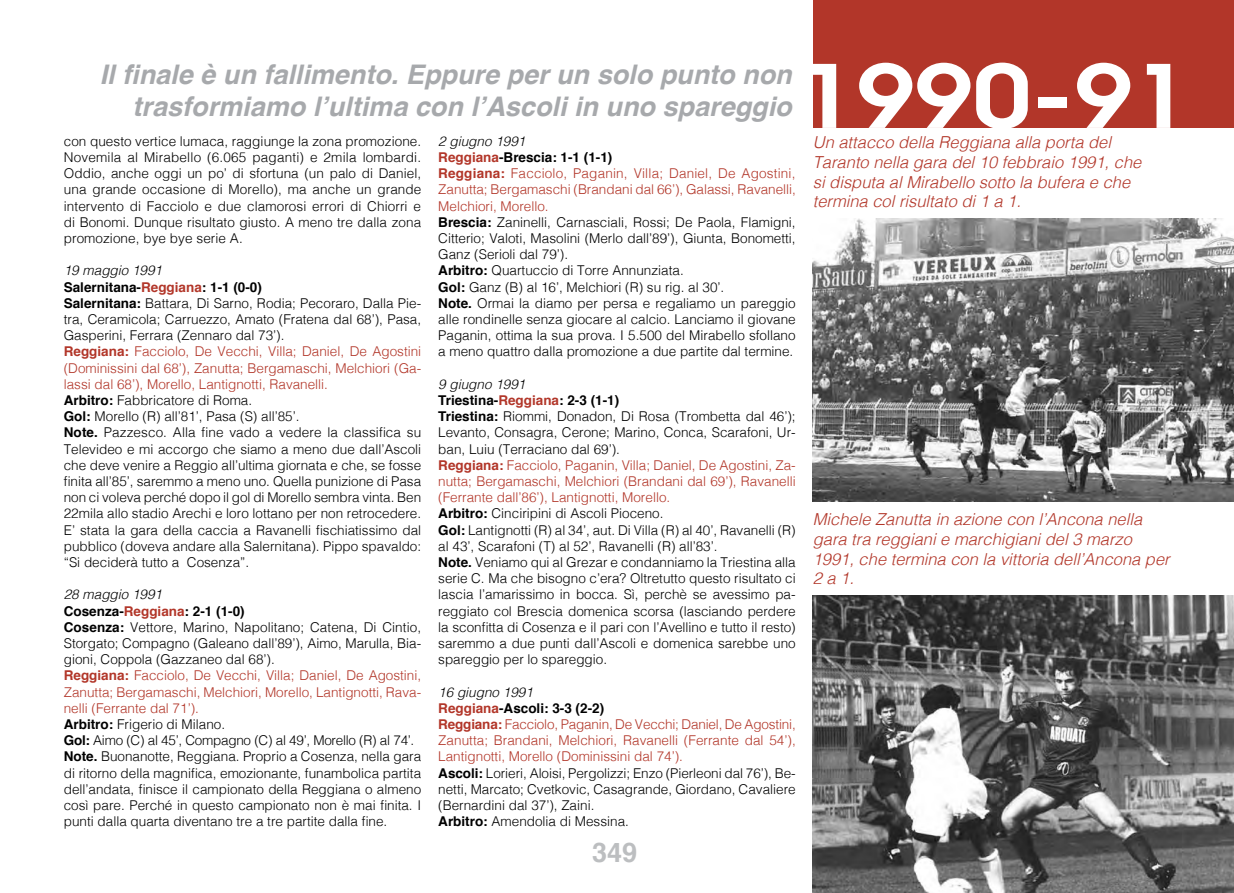
<style>
.page{position:relative;width:1234px;height:893px;background:#fff}
.page>*{position:absolute;margin:0;border:0;box-sizing:border-box;transform-origin:0 0}
.t1{font:600 86.55px "Avant Garde";color:#fff;scale:1.2 1}
.t2{font:italic 700 27px/32.4px "Helvetica";color:#a7a9ac;text-align:right}
.t3{font:700 27px "Helvetica";color:#bcbec0}
.t4{font:italic 300 16.5px/19.8px "Helvetica";color:#b23629}
.t5{font:300 13.5px/16.2px "Helvetica";color:#000}
.s1{font-style:italic}
.s2{font-weight:700}
.s3{font-weight:700;color:#b23629}
.s4{color:#b23629}
</style>
<div class="page">
<div style="left:812px;top:0;width:421px;height:128px;background:#b23629"></div>
<img style="left:812px;top:218px;width:421px;height:284px">
<img style="left:812px;top:595px;width:421px;height:298px">
<h2 class="t2" style="left:100px;top:58px;width:693px">Il finale è un fallimento. Eppure per un solo punto non trasformiamo l’ultima con l’Ascoli in uno spareggio</h2>
<p class="t5" style="left:64px;top:132px;width:359px;text-align:justify">con questo vertice lumaca, raggiunge la zona promozione.<br>Novemila al Mirabello (6.065 paganti) e 2mila lombardi.<br>Oddio, anche oggi un po’ di sfortuna (un palo di Daniel, una grande occasione di Morello), ma anche un grande intervento di Facciolo e due clamorosi errori di Chiorri e di Bonomi. Dunque risultato giusto. A meno tre dalla zona promozione, bye bye serie A.</p>
<p class="t5" style="left:64px;top:261px;width:359px"><span class="s1">19 maggio 1991<br></span><span class="s2">Salernitana-</span><span class="s3">Reggiana</span><span class="s2">: 1-1 (0-0)<br>Salernitana:</span> Battara, Di Sarno, Rodia; Pecoraro, Dalla Pie&shy;tra, Ceramicola; Carruezzo, Amato (Fratena dal 68’), Pasa, Gasperini, Ferrara (Zennaro dal 73’).<br><span class="s3">Reggiana:</span> <span class="s4">Facciolo, De Vecchi, Villa; Daniel, De Agostini (Dominissini dal 68’), Zanutta; Bergamaschi, Melchiori (Ga&shy;lassi dal 68’), Morello, Lantignotti, Ravanelli.<br></span><span class="s2">Arbitro:</span> Fabbricatore di Roma.<br><span class="s2">Gol:</span> Morello (R) all’81’, Pasa (S) all’85’.<br><span class="s2">Note.</span> Pazzesco. Alla fine vado a vedere la classifica su Televideo e mi accorgo che siamo a meno due dall’Ascoli che deve venire a Reggio all’ultima giornata e che, se fosse finita all’85’, saremmo a meno uno. Quella punizione di Pasa non ci voleva perché dopo il gol di Morello sembra vinta. Ben 22mila allo stadio Arechi e loro lottano per non retrocedere.<br>E’ stata la gara della caccia a Ravanelli fischiatissimo dal pubblico (doveva andare alla Salernitana). Pippo spavaldo: “Si deciderà tutto a Cosenza”.</p>
<p class="t5" style="left:64px;top:585px;width:359px"><span class="s1">28 maggio 1991<br></span><span class="s2">Cosenza-</span><span class="s3">Reggiana</span><span class="s2">: 2-1 (1-0)<br>Cosenza:</span> Vettore, Marino, Napolitano; Catena, Di Cintio, Storgato; Compagno (Galeano dall’89’), Aimo, Marulla, Bia&shy;gioni, Coppola (Gazzaneo dal 68’).<br><span class="s3">Reggiana:</span> <span class="s4">Facciolo, De Vecchi, Villa; Daniel, De Agostini, Zanutta; Bergamaschi, Melchiori, Morello, Lantignotti, Rava&shy;nelli (Ferrante dal 71’).<br></span><span class="s2">Arbitro:</span> Frigerio di Milano.<br><span class="s2">Gol:</span> Aimo (C) al 45’, Compagno (C) al 49’, Morello (R) al 74’.<br><span class="s2">Note.</span> Buonanotte, Reggiana. Proprio a Cosenza, nella gara di ritorno della magnifica, emozionante, funambolica partita dell’andata, finisce il campionato della Reggiana o almeno così pare. Perché in questo campionato non è mai finita. I punti dalla quarta diventano tre a tre partite dalla fine.</p>
<p class="t5" style="left:438px;top:132px;width:359px"><span class="s1">2 giugno 1991<br></span><span class="s3">Reggiana</span><span class="s2">-Brescia: 1-1 (1-1)<br></span><span class="s3">Reggiana:</span> <span class="s4">Facciolo, Paganin, Villa; Daniel, De Agostini, Zanutta; Bergamaschi (Brandani dal 66’), Galassi, Ravanelli, Melchiori, Morello.<br></span><span class="s2">Brescia:</span> Zaninelli, Carnasciali, Rossi; De Paola, Flamigni, Citterio; Valoti, Masolini (Merlo dall’89’), Giunta, Bonometti, Ganz (Serioli dal 79’).<br><span class="s2">Arbitro:</span> Quartuccio di Torre Annunziata.<br><span class="s2">Gol:</span> Ganz (B) al 16’, Melchiori (R) su rig. al 30’.<br><span class="s2">Note.</span> Ormai la diamo per persa e regaliamo un pareggio alle rondinelle senza giocare al calcio. Lanciamo il giovane Paganin, ottima la sua prova. I 5.500 del Mirabello sfollano a meno quattro dalla promozione a due partite dal termine.</p>
<p class="t5" style="left:438px;top:375px;width:359px"><span class="s1">9 giugno 1991<br></span><span class="s2">Triestina-</span><span class="s3">Reggiana</span><span class="s2">: 2-3 (1-1)<br>Triestina:</span> Riommi, Donadon, Di Rosa (Trombetta dal 46’); Levanto, Consagra, Cerone; Marino, Conca, Scarafoni, Ur&shy;ban, Luiu (Terraciano dal 69’).<br><span class="s3">Reggiana:</span> <span class="s4">Facciolo, Paganin, Villa; Daniel, De Agostini, Za&shy;nutta; Bergamaschi, Melchiori (Brandani dal 69’), Ravanelli (Ferrante dall’86’), Lantignotti, Morello.<br></span><span class="s2">Arbitro:</span> Cinciripini di Ascoli Pioceno.<br><span class="s2">Gol:</span> Lantignotti (R) al 34’, aut. Di Villa (R) al 40’, Ravanelli (R) al 43’, Scarafoni (T) al 52’, Ravanelli (R) all’83’.<br><span class="s2">Note.</span> Veniamo qui al Grezar e condanniamo la Triestina alla serie C. Ma che bisogno c’era? Oltretutto questo risultato ci lascia l’amarissimo in bocca. Sì, perchè se avessimo pa&shy;reggiato col Brescia domenica scorsa (lasciando perdere la sconfitta di Cosenza e il pari con l’Avellino e tutto il resto) saremmo a due punti dall’Ascoli e domenica sarebbe uno spareggio per lo spareggio.</p>
<p class="t5" style="left:438px;top:683px;width:359px"><span class="s1">16 giugno 1991<br></span><span class="s3">Reggiana</span><span class="s2">-Ascoli: 3-3 (2-2)<br></span><span class="s3">Reggiana:</span> <span class="s4">Facciolo, Paganin, De Vecchi; Daniel, De Agostini, Zanutta; Brandani, Melchiori, Ravanelli (Ferrante dal 54’), Lantignotti, Morello (Dominissini dal 74’).<br></span><span class="s2">Ascoli:</span> Lorieri, Aloisi, Pergolizzi; Enzo (Pierleoni dal 76’), Be&shy;netti, Marcato; Cvetkovic, Casagrande, Giordano, Cavaliere (Bernardini dal 37’), Zaini.<br><span class="s2">Arbitro:</span> Amendolia di Messina.</p>
<h2 class="t3" style="left:592px;top:831px;width:47px">349</h2>
<h1 class="t1" style="left:798px;top:40px;width:328px">1990-91</h1>
<p class="t4" style="left:812px;top:131px;width:330px">Un attacco della Reggiana alla porta del Taranto nella gara del 10 febbraio 1991, che si disputa al Mirabello sotto la bufera e che termina col risultato di 1 a 1.</p>
<p class="t4" style="left:812px;top:508px;width:358px">Michele Zanutta in azione con l’Ancona nella gara tra reggiani e marchigiani del 3 marzo 1991, che termina con la vittoria dell’Ancona per 2 a 1.</p>
</div>
